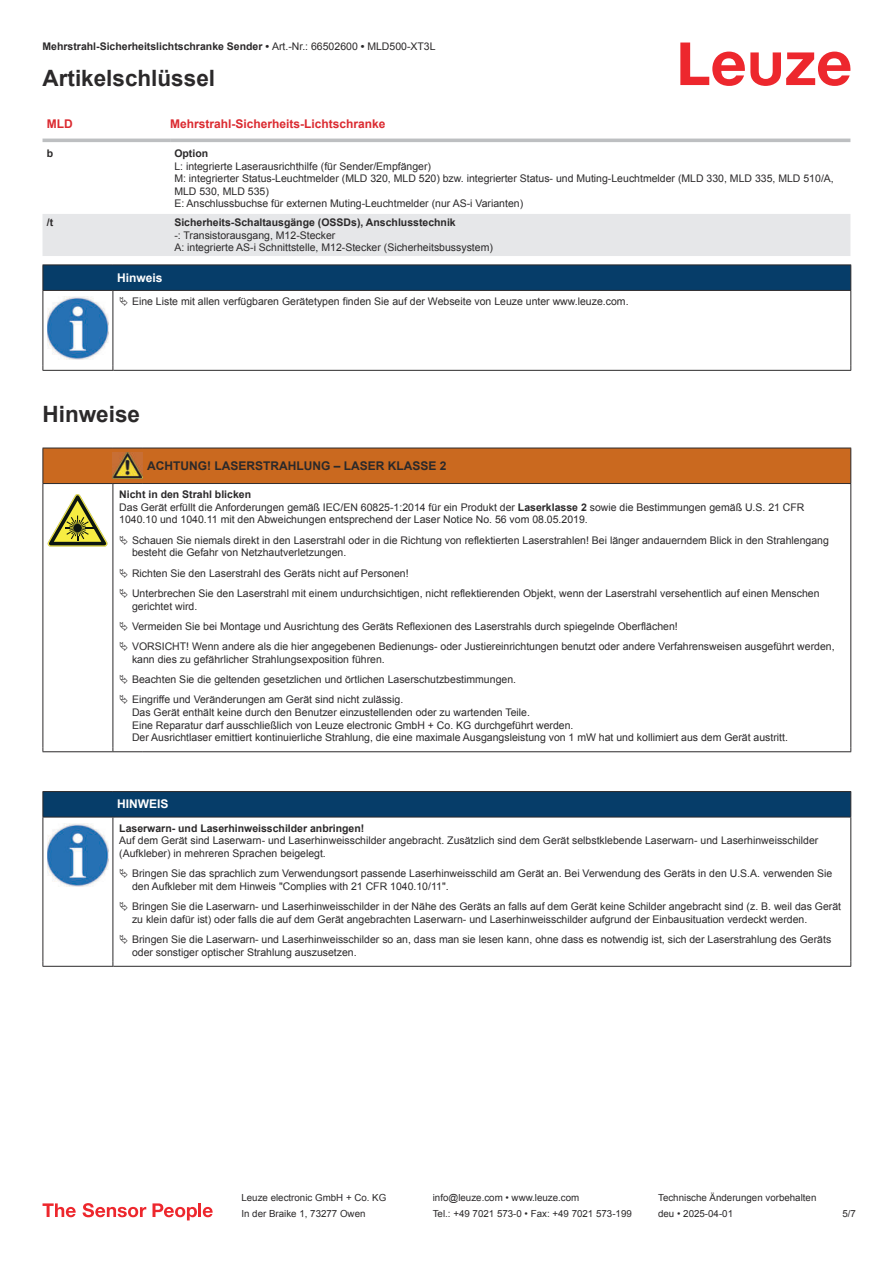
<style>
.page{position:relative;width:893px;height:1263px;background:#fff}
.page>*{position:absolute;margin:0;border:0;box-sizing:border-box;transform-origin:0 0}
.t1{font:700 22.5px "Arial";color:#2b292a}
.t2{font:700 12px "Arial";color:#db2a30}
.t3{font:700 12px "Arial";color:#2b292a}
.t4{font:700 12px "Arial";color:#fff}
.t5{font:10.5px/12.6px "Arial";color:#2b292a}
.t6{font:700 10.5px "Arial";color:#2b292a}
.t7{font:9.75px "Arial";color:#2b292a}
.s1{font-weight:400}
.s2{font-weight:700}
</style>
<div class="page">
<svg style="left:680px;top:43px;width:170px;height:43px"></svg>
<svg style="left:43px;top:138px;width:807px;height:1px"></svg>
<div style="left:43px;top:214px;width:807px;height:42px;background:#e6e7e9"></div>
<hr style="left:43px;top:139px;width:127px;height:3px;background:#bdbfc1">
<hr style="left:170px;top:139px;width:680px;height:3px;background:#bdbfc1">
<svg style="left:43px;top:1203px;width:33px;height:14px"></svg>
<svg style="left:83px;top:1203px;width:63px;height:14px"></svg>
<svg style="left:153px;top:1203px;width:44px;height:17px"></svg>
<hr style="left:198px;top:1203px;width:3px;height:14px;background:#ed272d">
<svg style="left:203px;top:1207px;width:10px;height:10px"></svg>
<svg style="left:44px;top:291px;width:806px;height:79px"></svg>
<hr style="left:43px;top:290px;width:70px;height:1px;background:#2b292a">
<div style="left:43px;top:265px;width:808px;height:25px;background:#063d69"></div>
<hr style="left:113px;top:290px;width:738px;height:1px;background:#2b292a">
<hr style="left:43px;top:291px;width:1px;height:75px;background:#2b292a">
<hr style="left:113px;top:291px;width:1px;height:75px;background:#2b292a">
<hr style="left:850px;top:291px;width:1px;height:75px;background:#2b292a">
<hr style="left:43px;top:370px;width:70px;height:1px;background:#2b292a">
<hr style="left:113px;top:370px;width:738px;height:1px;background:#2b292a">
<img style="left:47px;top:297px;width:61px;height:63px">
<div style="left:115px;top:291px;width:734px;height:21px;background:#fff"></div>
<div style="left:44px;top:449px;width:806px;height:34px;background:#ca691f"></div>
<hr style="left:43px;top:448px;width:70px;height:1px;background:#2b292a">
<hr style="left:43px;top:448px;width:1px;height:35px;background:#2b292a">
<hr style="left:43px;top:483px;width:70px;height:1px;background:#2b292a">
<hr style="left:113px;top:448px;width:30px;height:1px;background:#2b292a">
<hr style="left:113px;top:483px;width:30px;height:1px;background:#2b292a">
<hr style="left:143px;top:448px;width:708px;height:1px;background:#2b292a">
<hr style="left:850px;top:448px;width:1px;height:35px;background:#2b292a">
<hr style="left:143px;top:483px;width:708px;height:1px;background:#2b292a">
<hr style="left:43px;top:484px;width:1px;height:263px;background:#2b292a">
<hr style="left:113px;top:484px;width:1px;height:263px;background:#2b292a">
<hr style="left:850px;top:484px;width:1px;height:263px;background:#2b292a">
<hr style="left:43px;top:751px;width:70px;height:1px;background:#2b292a">
<hr style="left:113px;top:751px;width:30px;height:1px;background:#2b292a">
<hr style="left:143px;top:751px;width:708px;height:1px;background:#2b292a">
<img style="left:113px;top:452px;width:30px;height:26px">
<svg style="left:47px;top:494px;width:60px;height:53px"></svg>
<svg style="left:44px;top:818px;width:806px;height:148px"></svg>
<hr style="left:43px;top:817px;width:70px;height:1px;background:#2b292a">
<svg style="left:43px;top:791px;width:808px;height:26px;background:#083c65"></svg>
<hr style="left:113px;top:817px;width:738px;height:1px;background:#2b292a">
<hr style="left:43px;top:817px;width:1px;height:145px;background:#2b292a">
<hr style="left:113px;top:817px;width:1px;height:145px;background:#2b292a">
<hr style="left:850px;top:817px;width:1px;height:145px;background:#2b292a">
<hr style="left:43px;top:966px;width:70px;height:1px;background:#2b292a">
<hr style="left:113px;top:966px;width:738px;height:1px;background:#2b292a">
<img style="left:47px;top:823px;width:61px;height:63px">
<svg style="left:115px;top:818px;width:734px;height:144px"></svg>
<svg style="left:120px;top:869px;width:8px;height:9px"></svg>
<svg style="left:120px;top:902px;width:8px;height:9px"></svg>
<svg style="left:120px;top:935px;width:8px;height:9px"></svg>
<p class="t6" style="left:43px;top:43px;width:395px">Mehrstrahl-Sicherheitslichtschranke Sender • <span class="s1">Art.-Nr.: 66502600</span> • <span class="s1">MLD500-XT3L</span></p>
<h1 class="t1" style="left:43px;top:70px;width:174px">Artikelschlüssel</h1>
<p class="t2" style="left:47px;top:119px;width:27px">MLD</p>
<p class="t2" style="left:170px;top:119px;width:217px">Mehrstrahl-Sicherheits-Lichtschranke</p>
<p class="t6" style="left:47px;top:149px;width:8px">b</p>
<p class="t6" style="left:174px;top:149px;width:35px">Option</p>
<p class="t5" style="left:174px;top:161px;width:661px">L: integrierte Laserausrichthilfe (für Sender/Empfänger)<br>M: integrierter Status-Leuchtmelder (MLD 320, MLD 520) bzw. integrierter Status- und Muting-Leuchtmelder (MLD 330, MLD 335, MLD 510/A, MLD 530, MLD 535)<br>E: Anschlussbuchse für externen Muting-Leuchtmelder (nur AS-i Varianten)</p>
<p class="t6" style="left:47px;top:218px;width:8px">/t</p>
<p class="t6" style="left:174px;top:218px;width:283px">Sicherheits-Schaltausgänge (OSSDs), Anschlusstechnik</p>
<p class="t5" style="left:174px;top:230px;width:320px">-: Transistorausgang, M12-Stecker<br>A: integrierte AS-i Schnittstelle, M12-Stecker (Sicherheitsbussystem)</p>
<p class="t4" style="left:117px;top:273px;width:47px">Hinweis</p>
<p class="t5" style="left:132px;top:296px;width:498px">Eine Liste mit allen verfügbaren Gerätetypen finden Sie auf der Webseite von Leuze unter www.leuze.com.</p>
<h1 class="t1" style="left:43px;top:405px;width:99px">Hinweise</h1>
<p class="t3" style="left:147px;top:461px;width:301px">ACHTUNG! LASERSTRAHLUNG – LASER KLASSE 2</p>
<p class="t5" style="left:119px;top:489px;width:687px"><span class="s2">Nicht in den Strahl blicken<br></span>Das Gerät erfüllt die Anforderungen gemäß IEC/EN 60825-1:2014 für ein Produkt der <span class="s2">Laserklasse 2</span> sowie die Bestimmungen gemäß U.S. 21 CFR<br>1040.10 und 1040.11 mit den Abweichungen entsprechend der Laser Notice No. 56 vom 08.05.2019.</p>
<p class="t5" style="left:132px;top:535px;width:698px">Schauen Sie niemals direkt in den Laserstrahl oder in die Richtung von reflektierten Laserstrahlen! Bei länger andauerndem Blick in den Strahlengang besteht die Gefahr von Netzhautverletzungen.</p>
<p class="t5" style="left:132px;top:564px;width:689px;line-height:20.2px">Richten Sie den Laserstrahl des Geräts nicht auf Personen!<br>Unterbrechen Sie den Laserstrahl mit einem undurchsichtigen, nicht reflektierenden Objekt, wenn der Laserstrahl versehentlich auf einen Menschen</p>
<p class="t5" style="left:132px;top:597px;width:704px;line-height:20.2px">gerichtet wird.<br>Vermeiden Sie bei Montage und Ausrichtung des Geräts Reflexionen des Laserstrahls durch spiegelnde Oberflächen!<br>VORSICHT! Wenn andere als die hier angegebenen Bedienungs- oder Justiereinrichtungen benutzt oder andere Verfahrensweisen ausgeführt werden,</p>
<p class="t5" style="left:132px;top:650px;width:386px;line-height:20.2px">kann dies zu gefährlicher Strahlungsexposition führen.<br>Beachten Sie die geltenden gesetzlichen und örtlichen Laserschutzbestimmungen.<br>Eingriffe und Veränderungen am Gerät sind nicht zulässig.</p>
<p class="t5" style="left:132px;top:707px;width:657px">Das Gerät enthält keine durch den Benutzer einzustellenden oder zu wartenden Teile.<br>Eine Reparatur darf ausschließlich von Leuze electronic GmbH + Co. KG durchgeführt werden.<br>Der Ausrichtlaser emittiert kontinuierliche Strahlung, die eine maximale Ausgangsleistung von 1 mW hat und kollimiert aus dem Gerät austritt.</p>
<p class="t4" style="left:117px;top:800px;width:53px">HINWEIS</p>
<p class="t6" style="left:119px;top:824px;width:247px">Laserwarn- und Laserhinweisschilder anbringen!</p>
<p class="t5" style="left:119px;top:835px;width:701px">Auf dem Gerät sind Laserwarn- und Laserhinweisschilder angebracht. Zusätzlich sind dem Gerät selbstklebende Laserwarn- und Laserhinweisschilder (Aufkleber) in mehreren Sprachen beigelegt.</p>
<p class="t5" style="left:132px;top:868px;width:702px">Bringen Sie das sprachlich zum Verwendungsort passende Laserhinweisschild am Gerät an. Bei Verwendung des Geräts in den U.S.A. verwenden Sie den Aufkleber mit dem Hinweis "Complies with 21 CFR 1040.10/11".</p>
<p class="t5" style="left:132px;top:901px;width:711px">Bringen Sie die Laserwarn- und Laserhinweisschilder in der Nähe des Geräts an falls auf dem Gerät keine Schilder angebracht sind (z. B. weil das Gerät zu klein dafür ist) oder falls die auf dem Gerät angebrachten Laserwarn- und Laserhinweisschilder aufgrund der Einbausituation verdeckt werden.</p>
<p class="t5" style="left:132px;top:934px;width:701px">Bringen Sie die Laserwarn- und Laserhinweisschilder so an, dass man sie lesen kann, ohne dass es notwendig ist, sich der Laserstrahlung des Geräts oder sonstiger optischer Strahlung auszusetzen.</p>
<p class="t7" style="left:241px;top:1194px;width:146px">Leuze electronic GmbH + Co. KG</p>
<p class="t7" style="left:433px;top:1194px;width:148px">info@leuze.com • www.leuze.com</p>
<p class="t7" style="left:658px;top:1194px;width:160px">Technische Änderungen vorbehalten</p>
<p class="t7" style="left:241px;top:1210px;width:126px">In der Braike 1, 73277 Owen</p>
<p class="t7" style="left:433px;top:1210px;width:201px">Tel.: +49 7021 573-0 • Fax: +49 7021 573-199</p>
<p class="t7" style="left:658px;top:1210px;width:76px">deu • 2025-04-01</p>
<p class="t7" style="left:842px;top:1210px;width:15px">5 /7</p>
</div>
